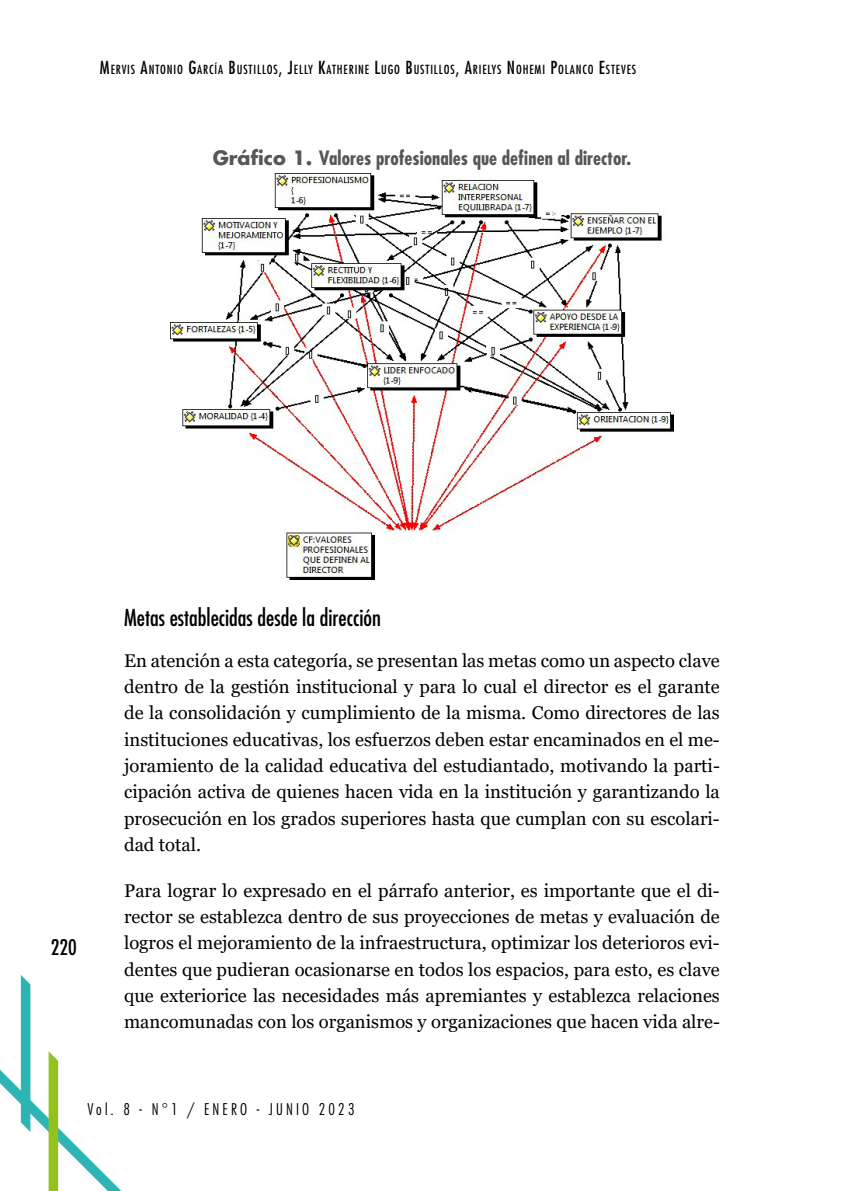
<style>
.page{position:relative;width:844px;height:1191px;background:#fff}
.page>*{position:absolute;margin:0;border:0;box-sizing:border-box;transform-origin:0 0}
.t1{font:condensed 22.75px "Futura Std";color:#000}
.t2{font:condensed 21px "Futura Std";color:#000}
.t3{font:700 condensed 19.25px "Futura Std";color:#575756}
.t4{font:18.38px/26.2px "Georgia";color:#000;text-align:justify}
.t5{font:300 condensed 15.75px "Futura Std";letter-spacing:.2em;color:#000}
.t6{font:condensed 12.25px "Futura Std";letter-spacing:.07em;color:#000}
.s1{font-size:17.5px}
.s2{font-stretch:normal}
</style>
<div class="page">
<svg style="left:0;top:975px;width:122px;height:216px"></svg>
<img style="left:170px;top:174px;width:503px;height:405px">
<p class="t6" style="left:100px;top:62px;width:537px"><span class="s1">M</span>ERVIS <span class="s1">A</span>NTONIO <span class="s1">G</span>ARCÍA <span class="s1">B</span>USTILLOS<span class="s1">, J</span>ELLY <span class="s1">K</span>ATHERINE <span class="s1">L</span>UGO <span class="s1">B</span>USTILLOS<span class="s1">, A</span>RIELYS <span class="s1">N</span> OHEMI <span class="s1">P</span>OLANCO <span class="s1">E</span>STEVES</p>
<p class="t3" style="left:213px;top:146px;width:420px"><span class="s2">Gráfico 1.</span> Valores profesionales que definen al director.</p>
<p class="t2" style="left:51px;top:935px;width:27px">220</p>
<p class="t1" style="left:124px;top:603px;width:258px">Metas establecidas desde la dirección</p>
<p class="t4" style="left:124px;top:648px;width:597px">En atención a esta categoría, se presentan las metas como un aspecto clave dentro de la gestión institucional y para lo cual el director es el garante de la consolidación y cumplimiento de la misma. Como directores de las instituciones educativas, los esfuerzos deben estar encaminados en el me&shy;joramiento de la calidad educativa del estudiantado, motivando la parti&shy;cipación activa de quienes hacen vida en la institución y garantizando la prosecución en los grados superiores hasta que cumplan con su escolari&shy;dad total.</p>
<p class="t4" style="left:124px;top:877px;width:597px">Para lograr lo expresado en el párrafo anterior, es importante que el di&shy;rector se establezca dentro de sus proyecciones de metas y evaluación de logros el mejoramiento de la infraestructura, optimizar los deterioros evi&shy;dentes que pudieran ocasionarse en todos los espacios, para esto, es clave que exteriorice las necesidades más apremiantes y establezca relaciones mancomunadas con los organismos y organizaciones que hacen vida alre-</p>
<p class="t5" style="left:87px;top:1100px;width:268px">Vol. 8 - N°1 / ENERO - JUNIO 2023</p>
</div>
